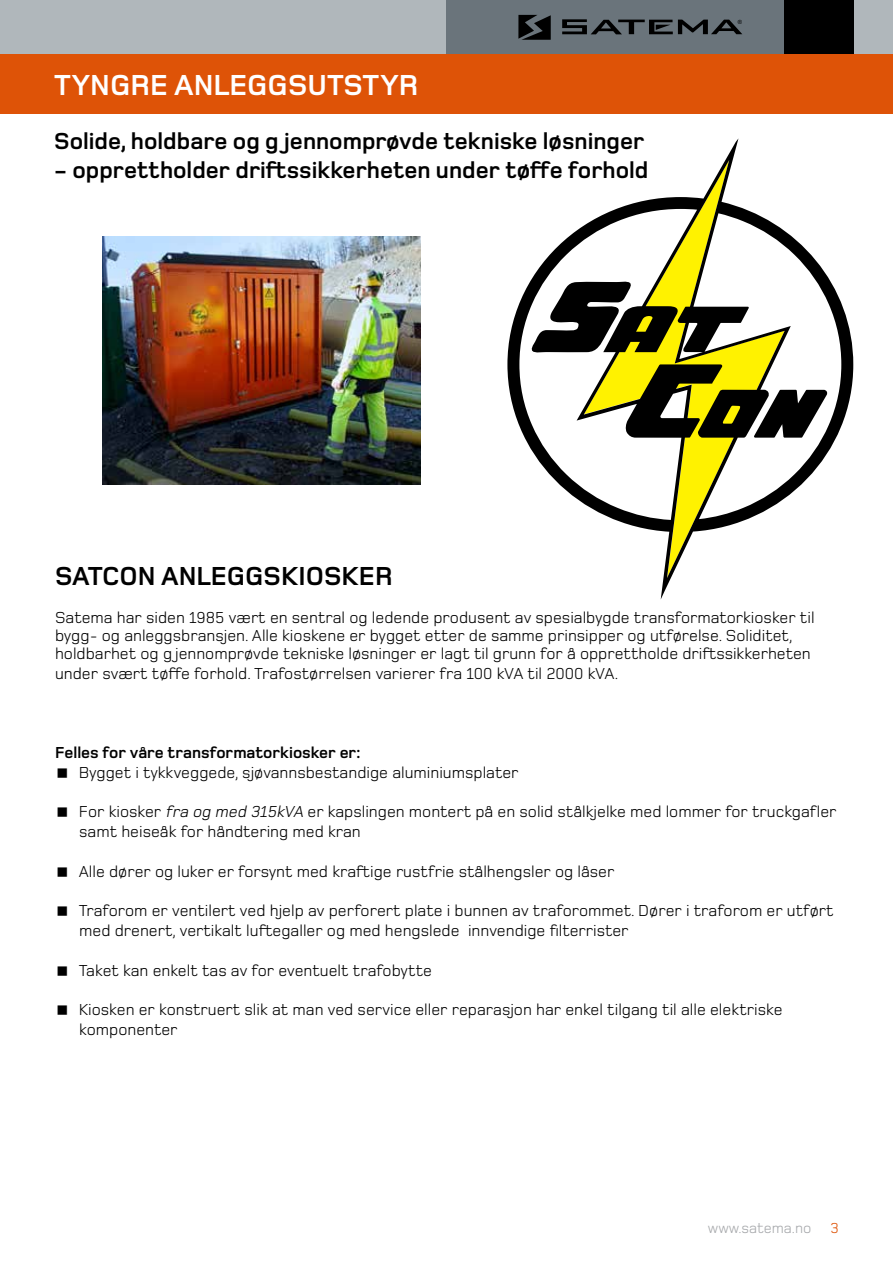
<style>
.page{position:relative;width:893px;height:1263px;background:#fff}
.page>*{position:absolute;margin:0;border:0;box-sizing:border-box;transform-origin:0 0}
.t1{font:700 30px "Foundry Monoline";color:#fff}
.t2{font:700 27px "Foundry Monoline";color:#000}
.t3{font:700 24px "Foundry Monoline";color:#000}
.t4{font:16.5px/19.8px "Foundry Monoline";color:#000}
.t5{font:700 16.5px "Foundry Monoline";color:#000}
.t6{font:15px "Foundry Monoline";color:#a7a9ac}
.t7{font:15px "Foundry Monoline";color:#de5307}
.t8{font:5.85px "Arial";color:#000}
.s1{font-style:italic}
</style>
<div class="page">
<div style="left:0;top:0;width:477px;height:54px;background:#b0b7bb"></div>
<div style="left:446px;top:0;width:447px;height:54px;background:#6a747b"></div>
<div style="left:784px;top:0;width:71px;height:54px;background:#000"></div>
<div style="left:855px;top:0;width:38px;height:98px;background:#b0b7bb"></div>
<svg style="left:518px;top:15px;width:224px;height:25px"></svg>
<div style="left:0;top:54px;width:893px;height:59px;background:#de5307"></div>
<img style="left:102px;top:236px;width:318px;height:249px">
<svg style="left:507px;top:138px;width:346px;height:462px"></svg>
<h1 class="t1" style="left:54px;top:69px;width:366px">TYNGRE ANLEGGSUTSTYR</h1>
<h3 class="t3" style="left:54px;top:128px;width:592px">Solide, holdbare og g jennomprøvde tekniske løsninger</h3>
<h3 class="t3" style="left:54px;top:157px;width:596px">- opprettholder driftssikkerheten under tøffe forhold</h3>
<p class="t8" style="left:738px;top:17px;width:6px">®</p>
<h2 class="t2" style="left:55px;top:562px;width:339px">SATCON ANLEGGSKIOSKER</h2>
<p class="t4" style="left:55px;top:609px;width:761px;line-height:18px">Satema har siden 1985 vært en sentral og ledende produsent av spesialbygde transformatorkiosker til bygg- og anleggsbransjen. Alle kioskene er bygget etter de samme prinsipper og utførelse. Soliditet, holdbarhet og g jennomprøvde tekniske løsninger er lagt til grunn for å opprettholde driftssikkerheten</p>
<p class="t4" style="left:55px;top:663px;width:565px">under svært tøffe forhold. Trafostørrelsen varierer fra 100 kVA til 2000 kVA.</p>
<p class="t5" style="left:55px;top:744px;width:307px">Felles for våre transformatorkiosker er:</p>
<p class="t4" style="left:79px;top:762px;width:441px">Bygget i tykkveggede, sjøvannsbestandige aluminiumsplater</p>
<p class="t4" style="left:79px;top:802px;width:759px">For kiosker <span class="s1">fra og med 315kVA</span> er kapslingen montert på en solid stålkjelke med lommer for truckgafler samt heiseåk for håndtering med kran</p>
<p class="t4" style="left:79px;top:861px;width:537px">Alle dører og luker er forsynt med kraftige rustfrie stålhengsler og låser</p>
<p class="t4" style="left:79px;top:901px;width:756px">Traforom er ventilert ved hjelp av perforert plate i bunnen av traforommet. Dører i traforom er utført med drenert, vertikalt luftegaller og med hengslede innvendige filterrister</p>
<p class="t4" style="left:79px;top:960px;width:355px">Taket kan enkelt tas av for eventuelt trafobytte</p>
<p class="t4" style="left:79px;top:1000px;width:705px">Kiosken er konstruert slik at man ved service eller reparasjon har enkel tilgang til alle elektriske komponenter</p>
<p class="t6" style="left:708px;top:1220px;width:105px">www.satema.no</p>
<p class="t7" style="left:831px;top:1220px;width:10px">3</p>
</div>
